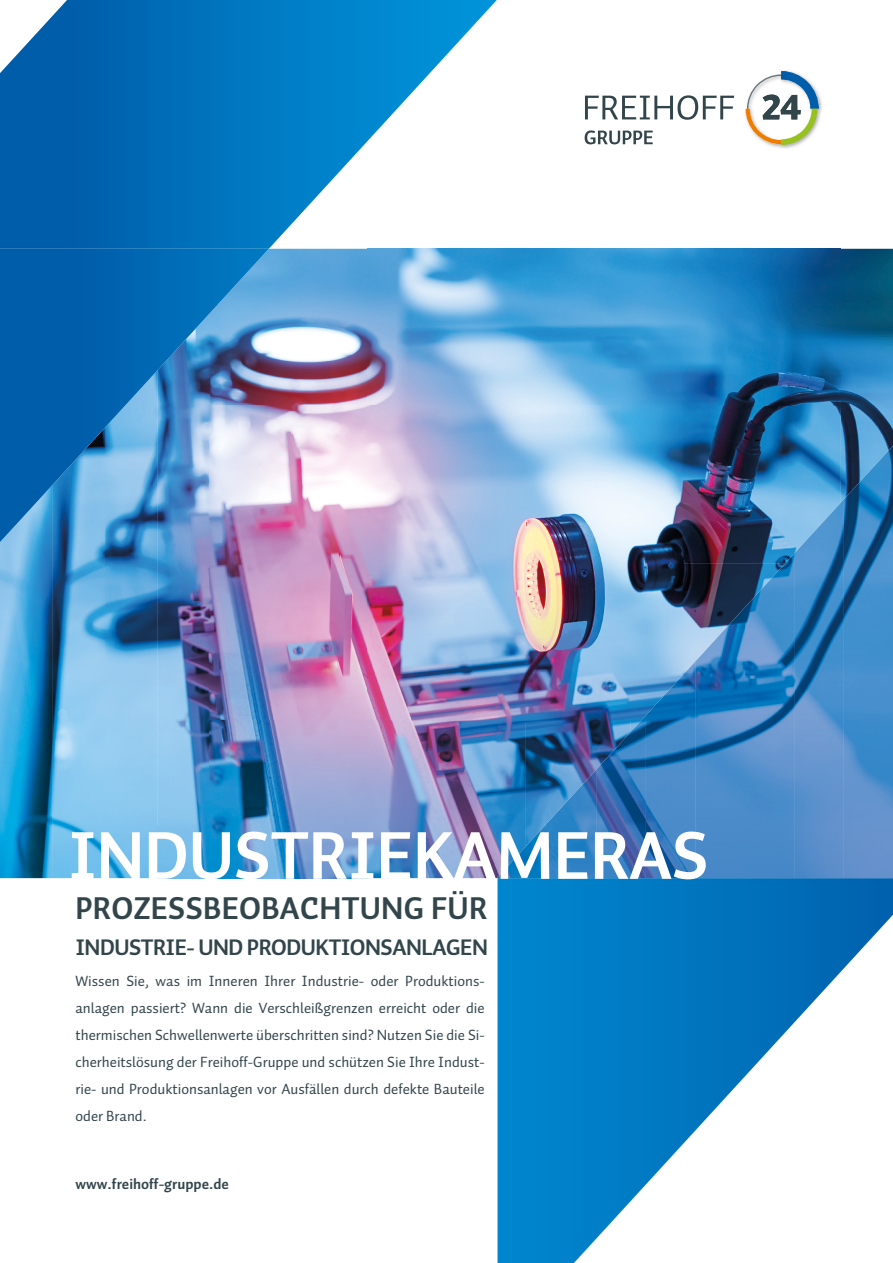
<style>
.page{position:relative;width:893px;height:1263px;background:#fff}
.page>*{position:absolute;margin:0;border:0;box-sizing:border-box;transform-origin:0 0}
.t1{font:67.5px "Auto 1 Bold LF";color:#fff}
.t2{font:31.5px "Auto 1 Bold LF";letter-spacing:.01em;color:#31454a}
.t3{font:22.5px "Auto 1 Bold LF";letter-spacing:-.02em;color:#31454a}
.t4{font:15px/27px "Auto 1";color:#32454b;text-align:justify}
.t5{font:15px "Auto 1 Bold LF";color:#32454b}
</style>
<div class="page">
<svg style="left:585px;top:95px;width:149px;height:25px"></svg>
<svg style="left:585px;top:130px;width:68px;height:14px"></svg>
<img style="left:782px;top:70px;width:40px;height:36px">
<img style="left:769px;top:145px;width:9px;height:3px">
<img style="left:819px;top:106px;width:3px;height:9px">
<img style="left:778px;top:145px;width:9px;height:5px">
<svg style="left:745px;top:71px;width:74px;height:74px"></svg>
<svg style="left:0;top:0;width:497px;height:249px"></svg>
<svg style="left:497px;top:878px;width:396px;height:385px"></svg>
<img style="left:210px;top:249px;width:630px;height:314px">
<img style="left:840px;top:249px;width:53px;height:250px">
<img style="left:158px;top:542px;width:52px;height:336px">
<img style="left:105px;top:542px;width:53px;height:336px">
<img style="left:52px;top:542px;width:53px;height:336px">
<img style="left:0;top:542px;width:52px;height:336px">
<img style="left:210px;top:563px;width:473px;height:158px">
<img style="left:683px;top:563px;width:62px;height:98px">
<img style="left:210px;top:721px;width:315px;height:157px">
<img style="left:525px;top:721px;width:71px;height:102px">
<img style="left:0;top:249px;width:269px;height:293px">
<img style="left:843px;top:446px;width:50px;height:432px">
<img style="left:794px;top:499px;width:50px;height:379px">
<img style="left:745px;top:553px;width:49px;height:325px">
<img style="left:695px;top:607px;width:50px;height:271px">
<img style="left:646px;top:661px;width:49px;height:217px">
<img style="left:596px;top:715px;width:50px;height:163px">
<img style="left:547px;top:769px;width:49px;height:109px">
<img style="left:497px;top:823px;width:50px;height:55px">
<h1 class="t1" style="left:68px;top:813px;width:642px">INDUSTRIEKAMERAS</h1>
<h2 class="t2" style="left:75px;top:889px;width:413px">PROZESSBEOBACHTUNG FÜR</h2>
<h3 class="t3" style="left:75px;top:933px;width:414px">INDUSTRIE- UND PRODUKTIONSANLAGEN</h3>
<p class="t4" style="left:75px;top:967px;width:411px">Wissen Sie, was im Inneren Ihrer Industrie- oder Produktions&shy;anlagen passiert? Wann die Verschleißgrenzen erreicht oder die thermischen Schwellenwerte überschritten sind? Nutzen Sie die Si&shy;cherheitslösung der Freihoff-Gruppe und schützen Sie Ihre Indust&shy;rie- und Produktionsanlagen vor Ausfällen durch defekte Bauteile oder Brand.</p>
<p class="t5" style="left:75px;top:1174px;width:155px">www.freihoff-gruppe.de</p>
</div>
